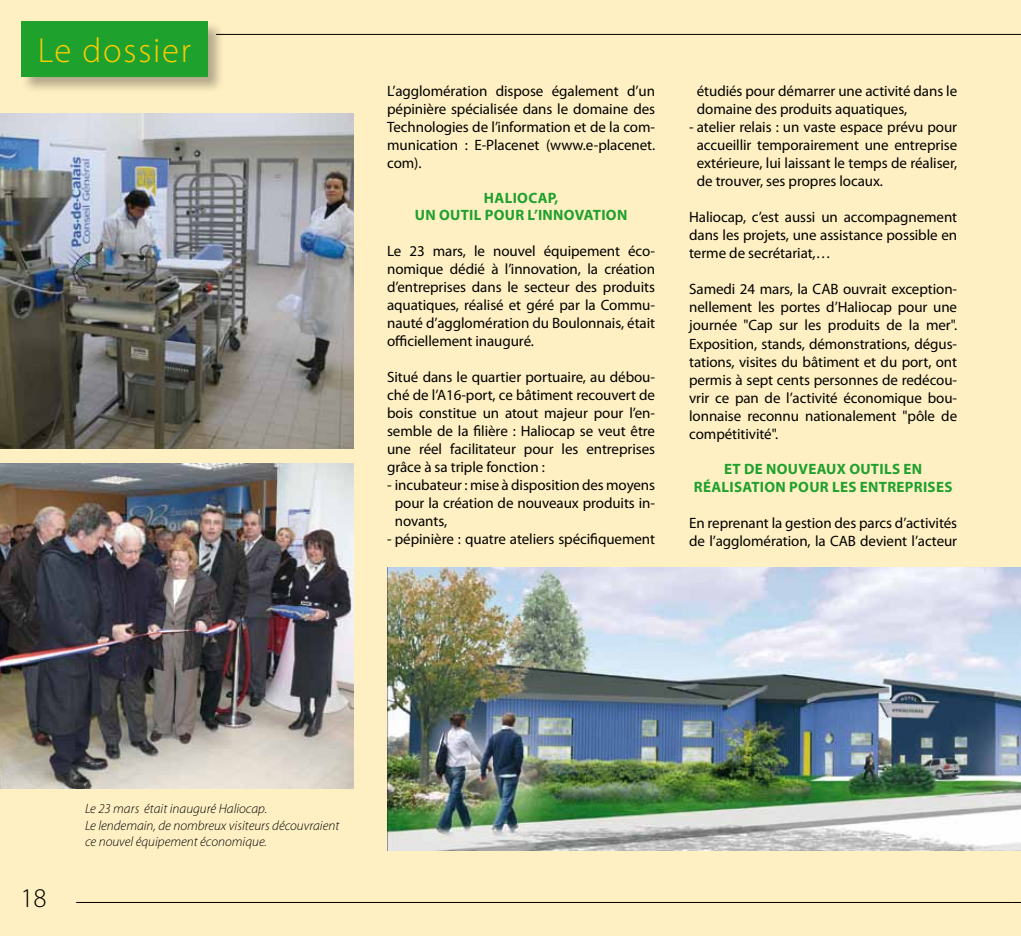
<style>
.page{position:relative;width:1021px;height:936px;background:#fff}
.page>*{position:absolute;margin:0;border:0;box-sizing:border-box;transform-origin:0 0}
.t1{font:300 34.8px "Myriad Pro";letter-spacing:.05em;color:#fecc00}
.t2{font:300 27px "Myriad Pro";color:#000}
.t3{font:15px/18px "Myriad Pro";letter-spacing:-.005em;color:#000;text-align:justify}
.t4{font:700 15px/17.2px "Myriad Pro";letter-spacing:.02em;color:#1fa12e}
.t5{font:italic 300 13.5px/16.5px "Myriad Pro";color:#000}
</style>
<div class="page">
<div style="left:0;top:0;width:1020px;height:935px;background:#fff0c3"></div>
<hr style="left:216px;top:34px;width:804px;height:1px;background:#000">
<div style="left:20px;top:20px;width:204px;height:74px;background:#000;opacity:.3"></div>
<div style="left:21px;top:21px;width:186px;height:56px;background:#1fa12e"></div>
<hr style="left:76px;top:902px;width:936px;height:1px;background:#000">
<img style="left:0;top:463px;width:353px;height:325px">
<img style="left:0;top:113px;width:353px;height:336px">
<img style="left:387px;top:567px;width:633px;height:283px">
<h1 class="t1" style="left:38px;top:29px;width:155px">Le dossier</h1>
<p class="t3" style="left:387px;top:82px;width:269px">L’agglomération dispose également d’un pépinière spécialisée dans le domaine des Technologies de l’information et de la com&shy;munication : E-Placenet (www.e-placenet. com).</p>
<p class="t4" style="left:484px;top:189px;width:11px">HAL</p>
<p class="t4" style="left:415px;top:189px;width:212px;text-indent:98px">IOCAP,<br>UN OUTIL POUR L’INNOVATION</p>
<p class="t3" style="left:387px;top:242px;width:269px">Le 23 mars, le nouvel équipement éco&shy;nomique dédié à l’innovation, la création d’entreprises dans le secteur des produits aquatiques, réalisé et géré par la Commu&shy;nauté d’agglomération du Boulonnais, était officiellement inauguré.</p>
<p class="t3" style="left:387px;top:368px;width:269px">Situé dans le quartier portuaire, au débou&shy;ché de l’A16-port, ce bâtiment recouvert de bois constitue un atout majeur pour l’en&shy;semble de la filière : Haliocap se veut être une réel facilitateur pour les entreprises grâce à sa triple fonction :</p>
<p class="t3" style="left:395px;top:476px;width:262px;text-indent:-8px">- incubateur : mise à disposition des moyens pour la création de nouveaux produits in&shy;novants,</p>
<p class="t3" style="left:387px;top:530px;width:269px">- pépinière : quatre ateliers spécifiquement</p>
<p class="t3" style="left:696px;top:82px;width:262px">étudiés pour démarrer une activité dans le domaine des produits aquatiques,</p>
<p class="t3" style="left:696px;top:118px;width:262px;text-indent:-8px">- atelier relais : un vaste espace prévu pour accueillir temporairement une entreprise extérieure, lui laissant le temps de réaliser, de trouver, ses propres locaux.</p>
<p class="t3" style="left:689px;top:208px;width:269px">Haliocap, c’est aussi un accompagnement dans les projets, une assistance possible en terme de secrétariat,…</p>
<p class="t3" style="left:689px;top:280px;width:269px">Samedi 24 mars, la CAB ouvrait exception&shy;nellement les portes d’Haliocap pour une journée "Cap sur les produits de la mer".<br>Exposition, stands, démonstrations, dégus&shy;tations, visites du bâtiment et du port, ont permis à sept cents personnes de redécou&shy;vrir ce pan de l’activité économique bou&shy;lonnaise reconnu nationalement "pôle de compétitivité".</p>
<p class="t4" style="left:694px;top:459px;width:258px;line-height:18px;text-align:center">ET DE NOUVEAUX OUTILS EN<br>RÉALISATION POUR LES ENTREPRISES</p>
<p class="t3" style="left:689px;top:513px;width:269px">En reprenant la gestion des parcs d’activités de l’agglomération, la CAB devient l’acteur</p>
<h2 class="t2" style="left:20px;top:881px;width:28px">18</h2>
<p class="t5" style="left:85px;top:800px;width:256px">Le 23 mars était inauguré Haliocap.<br>Le lendemain, de nombreux visiteurs découvraient ce nouvel équipement économique.</p>
</div>
